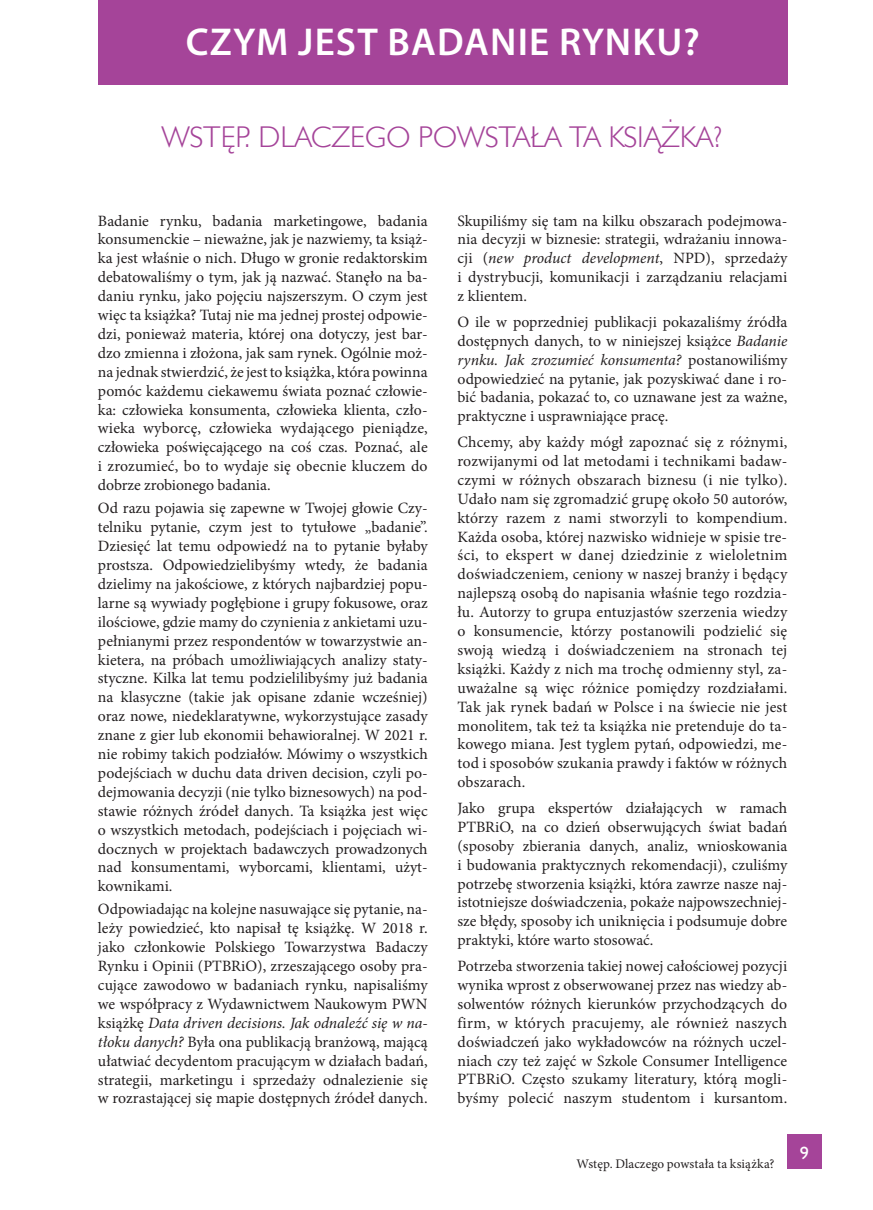
<style>
.page{position:relative;width:873px;height:1210px;background:#fff}
.page>*{position:absolute;margin:0;border:0;box-sizing:border-box;transform-origin:0 0}
.t1{font:600 39px "Myriad Pro";letter-spacing:.03em;color:#fff}
.t2{font:30px "Humanst 521 Lt EU";color:#a54499}
.t3{font:18px "Humanst 521 EU";color:#fff}
.t4{font:15.75px/18.9px "Minion Pro";color:#231f20;text-align:justify}
.t5{font:13.2px "Minion Pro";letter-spacing:.005em;color:#231f20}
.s1{font-style:italic}
</style>
<div class="page">
<div style="left:787px;top:1134px;width:34px;height:34px;background:#a54499"></div>
<div style="left:98px;top:0;width:689px;height:84px;background:#a54499"></div>
<h1 class="t1" style="left:186px;top:17px;width:515px">CZYM JEST BADANIE RYNKU?</h1>
<h2 class="t2" style="left:162px;top:118px;width:562px">WSTĘP. DLACZEGO POWSTAŁA TA KSIĄŻKA?</h2>
<p class="t4" style="left:98px;top:211px;width:331px">Badanie rynku, badania marketingowe, badania konsumenckie – nieważne, jak je nazwiemy, ta książ&shy;ka jest właśnie o nich. Długo w gronie redaktorskim debatowaliśmy o tym, jak ją nazwać. Stanęło na ba&shy;daniu rynku, jako pojęciu najszerszym. O czym jest więc ta książka? Tutaj nie ma jednej prostej odpowie&shy;dzi, ponieważ materia, której ona dotyczy, jest bar&shy;dzo zmienna i złożona, jak sam rynek. Ogólnie moż&shy;na jednak stwierdzić, że jest to książka, która powinna pomóc każdemu ciekawemu świata poznać człowie&shy;ka: człowieka konsumenta, człowieka klienta, czło&shy;wieka wyborcę, człowieka wydającego pieniądze, człowieka poświęcającego na coś czas. Poznać, ale i zrozumieć, bo to wydaje się obecnie kluczem do dobrze zrobionego badania.</p>
<p class="t4" style="left:98px;top:499px;width:331px">Od razu pojawia się zapewne w Twojej głowie Czy&shy;telniku pytanie, czym jest to tytułowe „badanie”.<br>Dziesięć lat temu odpowiedź na to pytanie byłaby prostsza. Odpowiedzielibyśmy wtedy, że badania dzielimy na jakościowe, z których najbardziej popu&shy;larne są wywiady pogłębione i grupy fokusowe, oraz ilościowe, gdzie mamy do czynienia z ankietami uzu&shy;pełnianymi przez respondentów w towarzystwie an&shy;kietera, na próbach umożliwiających analizy staty&shy;styczne. Kilka lat temu podzielilibyśmy już badania na klasyczne (takie jak opisane zdanie wcześniej) oraz nowe, niedeklaratywne, wykorzystujące zasady znane z gier lub ekonomii behawioralnej. W 2021 r. nie robimy takich podziałów. Mówimy o wszystkich podejściach w duchu data driven decision, czyli po&shy;dejmowania decyzji (nie tylko biznesowych) na pod&shy;stawie różnych źródeł danych. Ta książka jest więc o wszystkich metodach, podejściach i pojęciach wi&shy;docznych w projektach badawczych prowadzonych nad konsumentami, wyborcami, klientami, użyt&shy;kownikami.</p>
<p class="t4" style="left:98px;top:900px;width:331px">Odpowiadając na kolejne nasuwające się pytanie, na&shy;leży powiedzieć, kto napisał tę książkę. W 2018 r. jako członkowie Polskiego Towarzystwa Badaczy Rynku i Opinii (PTBRiO), zrzeszającego osoby pra&shy;cujące zawodowo w badaniach rynku, napisaliśmy we współpracy z Wydawnictwem Naukowym PWN książkę <span class="s1">Data driven decisions. Jak odnaleźć się w na&shy;tłoku danych?</span> Była ona publikacją branżową, mającą ułatwiać decydentom pracującym w działach badań, strategii, marketingu i sprzedaży odnalezienie się w rozrastającej się mapie dostępnych źródeł danych.</p>
<p class="t4" style="left:457px;top:211px;width:331px">Skupiliśmy się tam na kilku obszarach podejmowa&shy;nia decyzji w biznesie: strategii, wdrażaniu innowa&shy;cji (<span class="s1">new product development</span>, NPD), sprzedaży i dystrybucji, komunikacji i zarządzaniu relacjami z klientem.</p>
<p class="t4" style="left:457px;top:312px;width:331px">O ile w poprzedniej publikacji pokazaliśmy źródła dostępnych danych, to w niniejszej książce <span class="s1">Badanie rynku. Jak zrozumieć konsumenta?</span> postanowiliśmy odpowiedzieć na pytanie, jak pozyskiwać dane i ro&shy;bić badania, pokazać to, co uznawane jest za ważne, praktyczne i usprawniające pracę.</p>
<p class="t4" style="left:457px;top:433px;width:331px">Chcemy, aby każdy mógł zapoznać się z różnymi, rozwijanymi od lat metodami i technikami badaw&shy;czymi w różnych obszarach biznesu (i nie tylko).<br>Udało nam się zgromadzić grupę około 50 autorów, którzy razem z nami stworzyli to kompendium.<br>Każda osoba, której nazwisko widnieje w spisie tre&shy;ści, to ekspert w danej dziedzinie z wieloletnim doświadczeniem, ceniony w naszej branży i będący najlepszą osobą do napisania właśnie tego rozdzia&shy;łu. Autorzy to grupa entuzjastów szerzenia wiedzy o konsumencie, którzy postanowili podzielić się swoją wiedzą i doświadczeniem na stronach tej książki. Każdy z nich ma trochę odmienny styl, za&shy;uważalne są więc różnice pomiędzy rozdziałami.<br>Tak jak rynek badań w Polsce i na świecie nie jest monolitem, tak też ta książka nie pretenduje do ta&shy;kowego miana. Jest tyglem pytań, odpowiedzi, me&shy;tod i sposobów szukania prawdy i faktów w różnych obszarach.</p>
<p class="t4" style="left:457px;top:799px;width:331px">Jako grupa ekspertów działających w ramach PTBRiO, na co dzień obserwujących świat badań (sposoby zbierania danych, analiz, wnioskowania i budowania praktycznych rekomendacji), czuliśmy potrzebę stworzenia książki, która zawrze nasze naj&shy;istotniejsze doświadczenia, pokaże najpowszechniej&shy;sze błędy, sposoby ich uniknięcia i podsumuje dobre praktyki, które warto stosować.</p>
<p class="t4" style="left:457px;top:957px;width:331px">Potrzeba stworzenia takiej nowej całościowej pozycji wynika wprost z obserwowanej przez nas wiedzy ab&shy;solwentów różnych kierunków przychodzących do firm, w których pracujemy, ale również naszych doświadczeń jako wykładowców na różnych uczel&shy;niach czy też zajęć w Szkole Consumer Intelligence PTBRiO. Często szukamy literatury, którą mogli&shy;byśmy polecić naszym studentom i kursantom.</p>
<p class="t5" style="left:576px;top:1155px;width:199px">Wstęp. Dlaczego powstała ta książka?</p>
<p class="t3" style="left:799px;top:1141px;width:11px">9</p>
</div>
